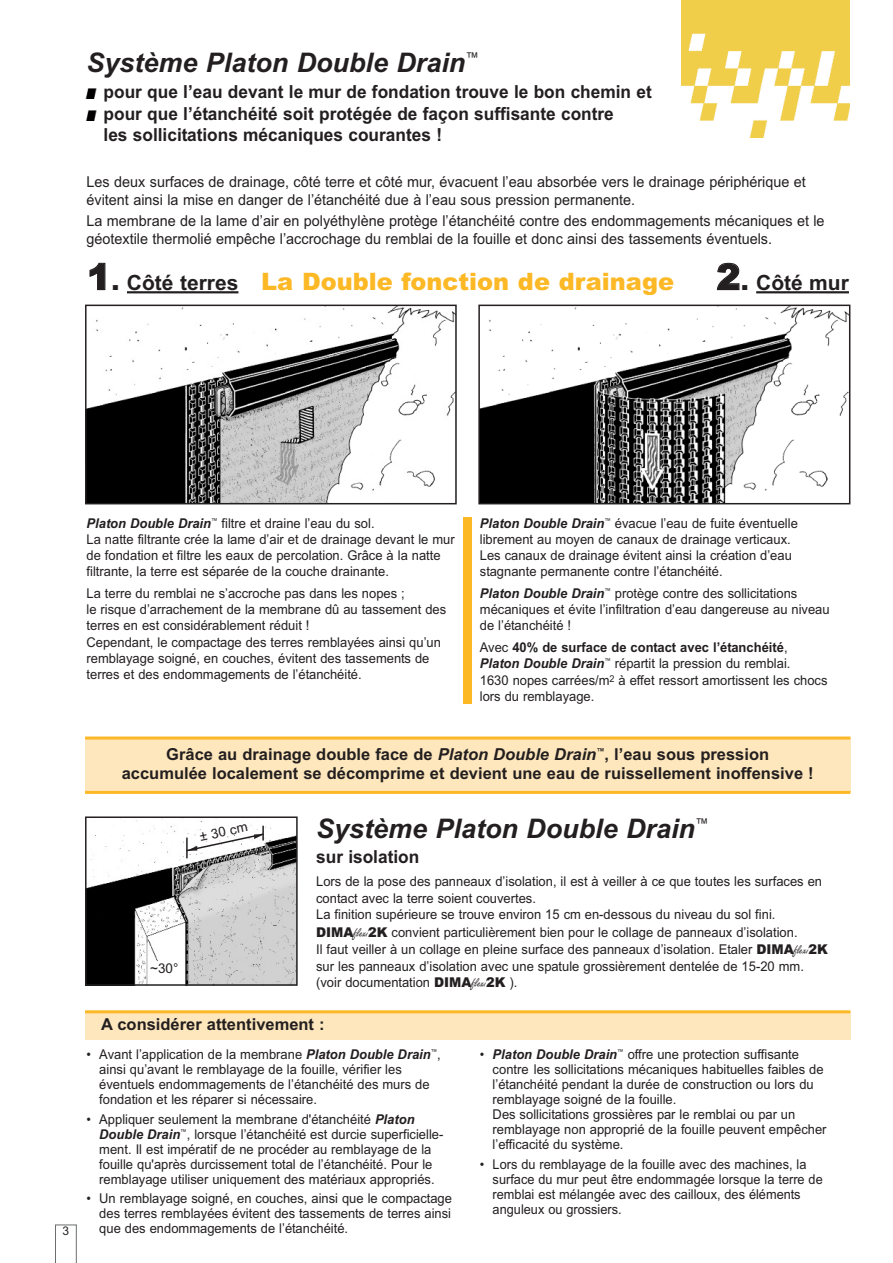
<style>
.page{position:relative;width:893px;height:1263px;background:#fff}
.page>*{position:absolute;margin:0;border:0;box-sizing:border-box;transform-origin:0 0}
.t1{font:italic 700 27px "Arial";color:#231f20}
.t2{font:900 24px "Arial";color:#fcb825}
.t3{font:700 21px "Arial";color:#231f20}
.t4{font:700 18px/21.6px "Arial";color:#231f20;scale:.96 1}
.t5{font:700 16.5px/19.8px "Arial";color:#231f20;text-align:center}
.t6{font:15px/18px "Arial";color:#231f20;scale:.96 1}
.t7{font:13.5px/16.2px "Arial";color:#231f20;scale:.96 1}
.t8{font:13.5px "Arial";color:#231f20}
.t9{font:12px "Arial";color:#231f20}
.s1{font-weight:900;font-size:36px}
.s2{font-size:36px}
.s3{font-weight:700;font-style:italic}
.s4{font-weight:700}
.s5{font-style:italic}
.s6{font-weight:900}
.s7{font-family:"Freestyle Script"}
</style>
<div class="page">
<svg style="left:55px;top:1225px;width:22px;height:38px"></svg>
<svg style="left:86px;top:88px;width:11px;height:11px"></svg>
<svg style="left:86px;top:110px;width:11px;height:10px"></svg>
<div style="left:85px;top:739px;width:765px;height:53px;background:#fee7bc"></div>
<hr style="left:127px;top:291px;width:111px;height:2px;background:#231f20">
<hr style="left:756px;top:291px;width:93px;height:2px;background:#231f20">
<hr style="left:85px;top:736px;width:765px;height:3px;background:#fcb825">
<hr style="left:85px;top:791px;width:765px;height:3px;background:#fcb825">
<div style="left:85px;top:1012px;width:765px;height:27px;background:#fee7bc"></div>
<img style="left:88px;top:308px;width:366px;height:193px">
<div style="left:85px;top:305px;width:372px;height:199px;border:2px solid #231f20"></div>
<img style="left:481px;top:308px;width:366px;height:193px">
<div style="left:478px;top:305px;width:372px;height:199px;border:2px solid #231f20"></div>
<div style="left:463px;top:517px;width:9px;height:187px;background:#fcb825"></div>
<hr style="left:85px;top:1010px;width:765px;height:3px;background:#fcb825">
<img style="left:88px;top:820px;width:207px;height:163px">
<div style="left:85px;top:816px;width:213px;height:170px;border:2px solid #231f20"></div>
<div style="left:150px;top:961px;width:32px;height:16px;background:#fff"></div>
<hr style="left:186px;top:837px;width:2px;height:21px;background:#231f20">
<svg style="left:185px;top:826px;width:80px;height:26px"></svg>
<img style="left:681px;top:0;width:169px;height:137px">
<h1 class="t1" style="left:87px;top:47px;width:394px">Système Platon Double Drain<sup>™</sup></h1>
<h3 class="t4" style="left:104px;top:81px;width:573px">pour que l’eau devant le mur de fondation trouve le bon chemin et pour que l’étanchéité soit protégée de façon suffisante contre<br>les sollicitations mécaniques courantes !</h3>
<p class="t6" style="left:87px;top:173px;width:751px">Les deux surfaces de drainage, côté terre et côté mur, évacuent l’eau absorbée vers le drainage périphérique et évitent ainsi la mise en danger de l’étanchéité due à l’eau sous pression permanente.</p>
<p class="t6" style="left:87px;top:212px;width:770px">La membrane de la lame d’air en polyéthylène protège l’étanchéité contre des endommagements mécaniques et le géotextile thermolié empêche l’accrochage du remblai de la fouille et donc ainsi des tassements éventuels.</p>
<h3 class="t3" style="left:87px;top:271px;width:153px"><span class="s1">1</span><span class="s2">.</span> Côté terres</h3>
<h3 class="t3" style="left:716px;top:271px;width:134px"><span class="s1">2</span><span class="s2">.</span> Côté mur</h3>
<h2 class="t2" style="left:261px;top:267px;width:415px">La Double fonction de drainage</h2>
<p class="t9" style="left:63px;top:1224px;width:8px">3</p>
<p class="t7" style="left:87px;top:515px;width:385px"><span class="s3">Platon Double Drain</span><sup>™</sup> filtre et draine l’eau du sol.<br>La natte filtrante crée la lame d’air et de drainage devant le mur de fondation et filtre les eaux de percolation. Grâce à la natte filtrante, la terre est séparée de la couche drainante.</p>
<p class="t7" style="left:87px;top:585px;width:376px">La terre du remblai ne s’accroche pas dans les nopes ;<br>le risque d’arrachement de la membrane dû au tassement des terres en est considérablement réduit !<br>Cependant, le compactage des terres remblayées ainsi qu’un remblayage soigné, en couches, évitent des tassements de terres et des endommagements de l’étanchéité.</p>
<p class="t7" style="left:480px;top:515px;width:333px"><span class="s3">Platon Double Drain</span><sup>™</sup> évacue l’eau de fuite éventuelle librement au moyen de canaux de drainage verticaux.<br>Les canaux de drainage évitent ainsi la création d’eau stagnante permanente contre l’étanchéité.</p>
<p class="t7" style="left:480px;top:585px;width:366px"><span class="s3">Platon Double Drain</span><sup>™</sup> protège contre des sollicitations mécaniques et évite l’infiltration d’eau dangereuse au niveau de l’étanchéité !</p>
<p class="t7" style="left:480px;top:639px;width:364px">Avec <span class="s4">40% de surface de contact avec l’étanchéité</span>, <span class="s3">Platon Double Drain</span><sup>™</sup> répartit la pression du remblai.<br>1630 nopes carrées/m<sup>2</sup> à effet ressort amortissent les chocs lors du remblayage.</p>
<p class="t5" style="left:122px;top:744px;width:693px">Grâce au drainage double face de <span class="s5">Platon Double Drain</span><sup>™</sup>, l’eau sous pression accumulée localement se décomprime et devient une eau de ruissellement inoffensive !</p>
<p class="t8" style="left:198px;top:829px;width:50px;rotate:-12deg">± 30 cm</p>
<p class="t8" style="left:150px;top:960px;width:30px">~30°</p>
<h1 class="t1" style="left:316px;top:812px;width:394px">Système Platon Double Drain<sup>™</sup></h1>
<h3 class="t4" style="left:316px;top:846px;width:109px">sur isolation</h3>
<p class="t7" style="left:316px;top:873px;width:529px">Lors de la pose des panneaux d’isolation, il est à veiller à ce que toutes les surfaces en contact avec la terre soient couvertes.<br>La finition supérieure se trouve environ 15 cm en-dessous du niveau du sol fini.</p>
<p class="t7" style="left:316px;top:924px;width:534px;line-height:16.6px"><span class="s6">DIMA</span><span class="s7">flexi</span><span class="s6">2K</span> convient particulièrement bien pour le collage de panneaux d’isolation.<br>Il faut veiller à un collage en pleine surface des panneaux d’isolation. Etaler <span class="s6">DIMA</span><span class="s7">flexi</span><span class="s6">2K </span>sur les panneaux d’isolation avec une spatule grossièrement dentelée de 15-20 mm. (voir documentation <span class="s6">DIMA</span><span class="s7">flexi</span><span class="s6">2K</span> ).</p>
<p class="t5" style="left:101px;top:1014px;width:225px">A considérer attentivement :</p>
<p class="t7" style="left:99px;top:1047px;width:357px;line-height:15px;text-indent:-13px">• Avant l’application de la membrane <span class="s3">Platon Double Drain</span><sup>™</sup>, ainsi qu’avant le remblayage de la fouille, vérifier les éventuels endommagements de l’étanchéité des murs de fondation et les réparer si nécessaire.</p>
<p class="t7" style="left:99px;top:1112px;width:360px;line-height:15px;text-indent:-13px">• Appliquer seulement la membrane d'étanchéité <span class="s3">Platon Double Drain</span><sup>™</sup>, lorsque l’étanchéité est durcie superficielle&shy;ment. Il est impératif de ne procéder au remblayage de la fouille qu'après durcissement total de l’étanchéité. Pour le remblayage utiliser uniquement des matériaux appropriés.</p>
<p class="t7" style="left:99px;top:1191px;width:369px;line-height:15px;text-align:justify;text-indent:-13px">• Un remblayage soigné, en couches, ainsi que le compactage des terres remblayées évitent des tassements de terres ainsi que des endommagements de l’étanchéité.</p>
<p class="t7" style="left:493px;top:1047px;width:349px;line-height:15px;text-indent:-13px">• <span class="s3">Platon Double Drain</span><sup>™</sup> offre une protection suffisante contre les sollicitations mécaniques habituelles faibles de l’étanchéité pendant la durée de construction ou lors du remblayage soigné de la fouille.<br>Des sollicitations grossières par le remblai ou par un remblayage non approprié de la fouille peuvent empêcher l’efficacité du système.</p>
<p class="t7" style="left:493px;top:1157px;width:345px;line-height:15px;text-indent:-13px">• Lors du remblayage de la fouille avec des machines, la surface du mur peut être endommagée lorsque la terre de remblai est mélangée avec des cailloux, des éléments anguleux ou grossiers.</p>
</div>
